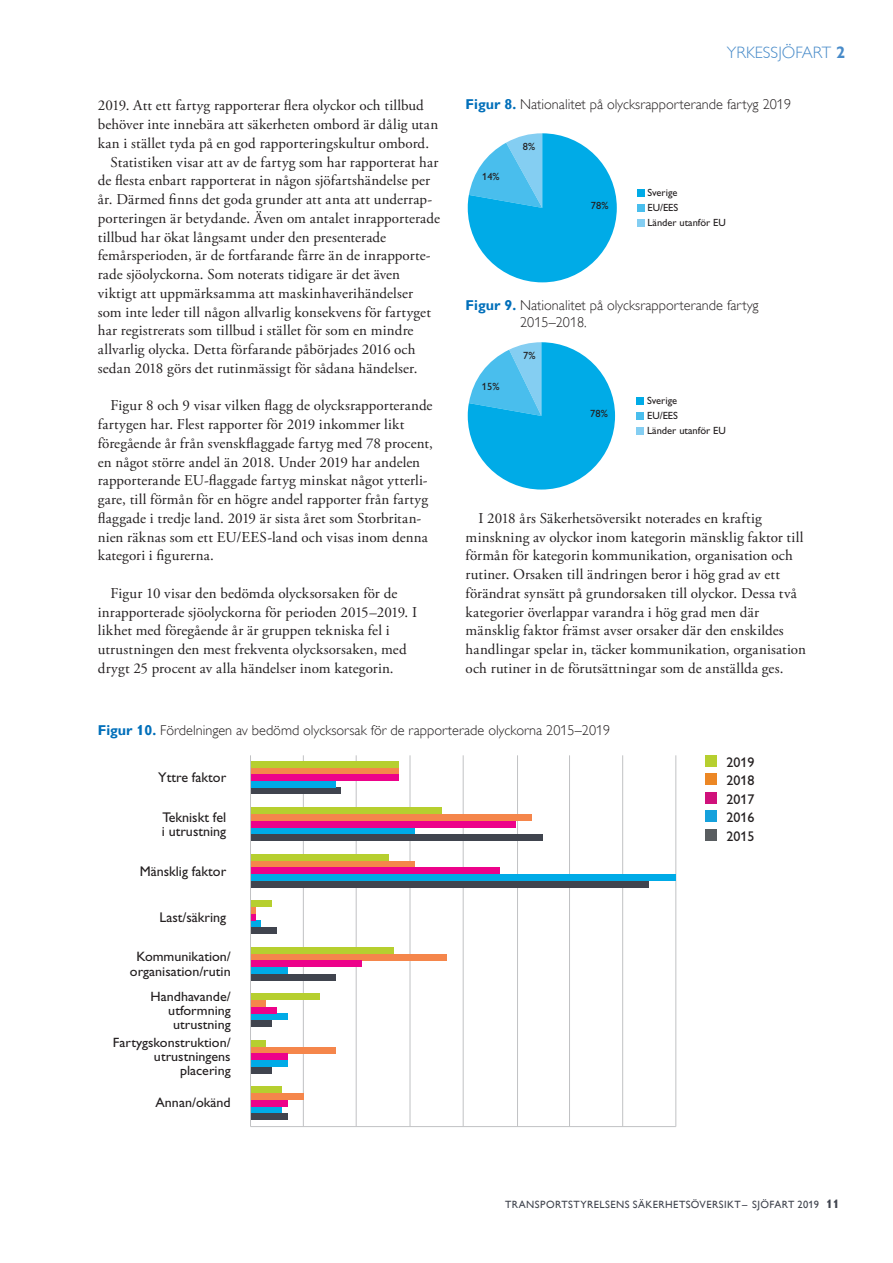
<style>
.page{position:relative;width:893px;height:1263px;background:#fff}
.page>*{position:absolute;margin:0;border:0;box-sizing:border-box;transform-origin:0 0}
.t1{font:300 16.5px "Gill Alt One";color:#488bc9}
.bröd_indrag{font:15px/18.8px "Adobe Garamond Pro";letter-spacing:.01em;color:#231f20}
.rubbe_diagram_tabell{font:300 14.25px/17.1px "Gill Alt One";color:#231f20}
.t2{font:14.1px/18.5px "Gill Alt One";color:#231f20}
.t3{font:13.65px/14.1px "Gill Alt One";color:#231f20;text-align:center}
.t4{font:13.5px/14.1px "Gill Alt One";color:#231f20;text-align:right;scale:1.04 1}
.t5{font:10.5px "Gill Alt One";letter-spacing:.04em;color:#40444e}
.t6{font:10.5px "Gill Alt One";color:#231f20}
.t7{font:10.35px "Gill Alt One";color:#231f20}
.s1{font-weight:700}
.s2{font-weight:700;color:#006fba}
.s3{font-weight:700;font-size:12px}
</style>
<div class="page">
<hr style="left:675px;top:755px;width:1px;height:371px;background:#c1c2c4">
<hr style="left:622px;top:755px;width:1px;height:371px;background:#c1c2c4">
<hr style="left:569px;top:755px;width:1px;height:371px;background:#c1c2c4">
<hr style="left:517px;top:755px;width:1px;height:371px;background:#c1c2c4">
<hr style="left:463px;top:755px;width:1px;height:371px;background:#c1c2c4">
<hr style="left:410px;top:755px;width:1px;height:371px;background:#c1c2c4">
<hr style="left:356px;top:755px;width:1px;height:371px;background:#c1c2c4">
<hr style="left:303px;top:755px;width:1px;height:371px;background:#c1c2c4">
<div style="left:250px;top:768px;width:149px;height:6px;background:#f5864b"></div>
<div style="left:250px;top:814px;width:282px;height:7px;background:#f5864b"></div>
<div style="left:250px;top:861px;width:165px;height:6px;background:#f5864b"></div>
<div style="left:250px;top:907px;width:6px;height:7px;background:#f5864b"></div>
<div style="left:250px;top:954px;width:197px;height:6px;background:#f5864b"></div>
<div style="left:250px;top:1000px;width:16px;height:7px;background:#f5864b"></div>
<div style="left:250px;top:1047px;width:86px;height:6px;background:#f5864b"></div>
<div style="left:250px;top:1093px;width:54px;height:7px;background:#f5864b"></div>
<div style="left:250px;top:788px;width:91px;height:6px;background:#40444e"></div>
<div style="left:250px;top:834px;width:293px;height:7px;background:#40444e"></div>
<div style="left:250px;top:881px;width:399px;height:6px;background:#40444e"></div>
<div style="left:250px;top:927px;width:27px;height:7px;background:#40444e"></div>
<div style="left:250px;top:974px;width:86px;height:6px;background:#40444e"></div>
<div style="left:250px;top:1020px;width:22px;height:7px;background:#40444e"></div>
<div style="left:250px;top:1067px;width:22px;height:6px;background:#40444e"></div>
<div style="left:250px;top:1113px;width:38px;height:7px;background:#40444e"></div>
<div style="left:250px;top:781px;width:86px;height:7px;background:#00abe7"></div>
<div style="left:250px;top:827px;width:165px;height:7px;background:#00abe7"></div>
<div style="left:250px;top:874px;width:426px;height:7px;background:#00abe7"></div>
<div style="left:250px;top:920px;width:11px;height:7px;background:#00abe7"></div>
<div style="left:250px;top:967px;width:38px;height:7px;background:#00abe7"></div>
<div style="left:250px;top:1013px;width:38px;height:7px;background:#00abe7"></div>
<div style="left:250px;top:1060px;width:38px;height:7px;background:#00abe7"></div>
<div style="left:250px;top:1107px;width:32px;height:6px;background:#00abe7"></div>
<div style="left:250px;top:774px;width:149px;height:7px;background:#ed028a"></div>
<div style="left:250px;top:821px;width:266px;height:6px;background:#ed028a"></div>
<div style="left:250px;top:867px;width:250px;height:7px;background:#ed028a"></div>
<svg style="left:251px;top:914px;width:5px;height:6px"></svg>
<div style="left:250px;top:960px;width:112px;height:7px;background:#ed028a"></div>
<div style="left:250px;top:1007px;width:27px;height:6px;background:#ed028a"></div>
<div style="left:250px;top:1053px;width:38px;height:7px;background:#ed028a"></div>
<div style="left:250px;top:1100px;width:38px;height:7px;background:#ed028a"></div>
<hr style="left:250px;top:1126px;width:426px;height:1px;background:#c1c2c4">
<div style="left:705px;top:755px;width:12px;height:12px;background:#b6cf2f"></div>
<div style="left:705px;top:773px;width:12px;height:12px;background:#ec8725"></div>
<div style="left:705px;top:792px;width:12px;height:11px;background:#d0117b"></div>
<div style="left:705px;top:810px;width:12px;height:12px;background:#15a1dc"></div>
<div style="left:705px;top:829px;width:12px;height:12px;background:#595d60"></div>
<div style="left:250px;top:761px;width:149px;height:7px;background:#b6cf2f"></div>
<div style="left:250px;top:807px;width:192px;height:7px;background:#b6cf2f"></div>
<div style="left:250px;top:854px;width:139px;height:7px;background:#b6cf2f"></div>
<div style="left:250px;top:900px;width:22px;height:7px;background:#b6cf2f"></div>
<div style="left:250px;top:947px;width:144px;height:7px;background:#b6cf2f"></div>
<div style="left:250px;top:993px;width:70px;height:7px;background:#b6cf2f"></div>
<div style="left:250px;top:1040px;width:16px;height:7px;background:#b6cf2f"></div>
<div style="left:250px;top:1087px;width:32px;height:6px;background:#b6cf2f"></div>
<hr style="left:250px;top:755px;width:1px;height:371px;background:#c1c2c4">
<svg style="left:468px;top:133px;width:149px;height:149px"></svg>
<div style="left:637px;top:189px;width:7px;height:8px;background:#00abe7"></div>
<div style="left:637px;top:204px;width:7px;height:8px;background:#49beed"></div>
<div style="left:637px;top:219px;width:7px;height:8px;background:#84cef2"></div>
<svg style="left:468px;top:342px;width:147px;height:148px"></svg>
<div style="left:636px;top:397px;width:8px;height:7px;background:#00abe7"></div>
<div style="left:636px;top:412px;width:8px;height:8px;background:#49beed"></div>
<div style="left:636px;top:427px;width:8px;height:8px;background:#84cef2"></div>
<p class="bröd_indrag" style="left:98px;top:97px;width:342px">2019. Att ett fartyg rapporterar flera olyckor och tillbud behöver inte innebära att säkerheten ombord är dålig utan kan i stället tyda på en god rapporteringskultur ombord.</p>
<p class="bröd_indrag" style="left:98px;top:153px;width:344px;text-indent:13px">Statistiken visar att av de fartyg som har rapporterat har de flesta enbart rapporterat in någon sjöfartshändelse per år. Därmed finns det goda grunder att anta att underrap&shy;porteringen är betydande. Även om antalet inrapporterade tillbud har ökat långsamt under den presenterade femårsperioden, är de fortfarande färre än de inrapporte&shy;rade sjöolyckorna. Som noterats tidigare är det även viktigt att uppmärksamma att maskinhaverihändelser som inte leder till någon allvarlig konsekvens för fartyget har registrerats som tillbud i stället för som en mindre allvarlig olycka. Detta förfarande påbörjades 2016 och sedan 2018 görs det rutinmässigt för sådana händelser.</p>
<p class="bröd_indrag" style="left:98px;top:397px;width:337px;text-indent:13px">Figur 8 och 9 visar vilken flagg de olycksrapporterande fartygen har. Flest rapporter för 2019 inkommer likt föregående år från svenskflaggade fartyg med 78 procent, en något större andel än 2018. Under 2019 har andelen rapporterande EU-flaggade fartyg minskat något ytterli&shy;gare, till förmån för en högre andel rapporter från fartyg flaggade i tredje land. 2019 är sista året som Storbritan&shy;nien räknas som ett EU/EES-land och visas inom denna kategori i figurerna.</p>
<p class="bröd_indrag" style="left:98px;top:584px;width:321px;text-indent:13px">Figur 10 visar den bedömda olycksorsaken för de inrapporterade sjöolyckorna för perioden 2015–2019. I likhet med föregående år är gruppen tekniska fel i utrustningen den mest frekventa olycksorsaken, med drygt 25 procent av alla händelser inom kategorin.</p>
<p class="t1" style="left:727px;top:43px;width:120px">YRKESSJÖFART <span class="s1">2</span></p>
<p class="rubbe_diagram_tabell" style="left:466px;top:96px;width:327px"><span class="s2">Figur 8.</span> Nationalitet på olycksrapporterande fartyg 2019</p>
<p class="t7" style="left:482px;top:171px;width:19px">14%</p>
<p class="t7" style="left:523px;top:140px;width:14px">8%</p>
<p class="t7" style="left:591px;top:200px;width:19px">78%</p>
<p class="t7" style="left:647px;top:187px;width:31px">Sverige</p>
<p class="t7" style="left:647px;top:217px;width:80px">Länder utanför EU</p>
<p class="t7" style="left:647px;top:202px;width:32px">EU/EES</p>
<p class="rubbe_diagram_tabell" style="left:520px;top:297px;width:240px;text-indent:-55px"><span class="s2">Figur 9.</span> Nationalitet på olycksrapporterande fartyg<br>2015–2018.</p>
<p class="t6" style="left:482px;top:381px;width:19px">15%</p>
<p class="t6" style="left:523px;top:349px;width:14px">7%</p>
<p class="t6" style="left:590px;top:408px;width:19px">78%</p>
<p class="t6" style="left:647px;top:394px;width:32px">Sverige</p>
<p class="t6" style="left:647px;top:425px;width:80px">Länder utanför EU</p>
<p class="t6" style="left:647px;top:409px;width:32px">EU/EES</p>
<p class="bröd_indrag" style="left:466px;top:509px;width:342px;text-indent:13px">I 2018 års Säkerhetsöversikt noterades en kraftig minskning av olyckor inom kategorin mänsklig faktor till förmån för kategorin kommunikation, organisation och rutiner. Orsaken till ändringen beror i hög grad av ett förändrat synsätt på grundorsaken till olyckor. Dessa två kategorier överlappar varandra i hög grad men där mänsklig faktor främst avser orsaker där den enskildes handlingar spelar in, täcker kommunikation, organisation och rutiner in de förutsättningar som de anställda ges.</p>
<p class="rubbe_diagram_tabell" style="left:98px;top:722px;width:514px"><span class="s2">Figur 10.</span> Fördelningen av bedömd olycksorsak för de rapporterade olyckorna 2015–2019</p>
<p class="t2" style="left:158px;top:768px;width:70px">Yttre faktor</p>
<p class="t2" style="left:162px;top:810px;width:66px;line-height:14.1px">Tekniskt fel i utrustning</p>
<p class="t2" style="left:140px;top:861px;width:88px">Mänsklig faktor</p>
<p class="t2" style="left:159px;top:908px;width:68px">Last/säkring</p>
<p class="t3" style="left:130px;top:950px;width:102px">Kommunikation/ organisation/rutin</p>
<p class="t4" style="left:151px;top:989px;width:79px">Handhavande/ utformning utrustning</p>
<p class="t4" style="left:113px;top:1036px;width:115px">Fartygskonstruktion/ utrustningens placering</p>
<p class="t3" style="left:156px;top:1095px;width:77px">Annan/okänd</p>
<p class="t2" style="left:726px;top:753px;width:30px">2019</p>
<p class="t2" style="left:726px;top:771px;width:30px;text-align:justify">2018<br>2017<br>2016</p>
<p class="t2" style="left:726px;top:826px;width:30px">2015</p>
<p class="t5" style="left:505px;top:1198px;width:336px">TRANSPORTSTYRELSENS SÄKERHETSÖVERSIKT– SJÖFART 2019 <span class="s3">11</span></p>
</div>
